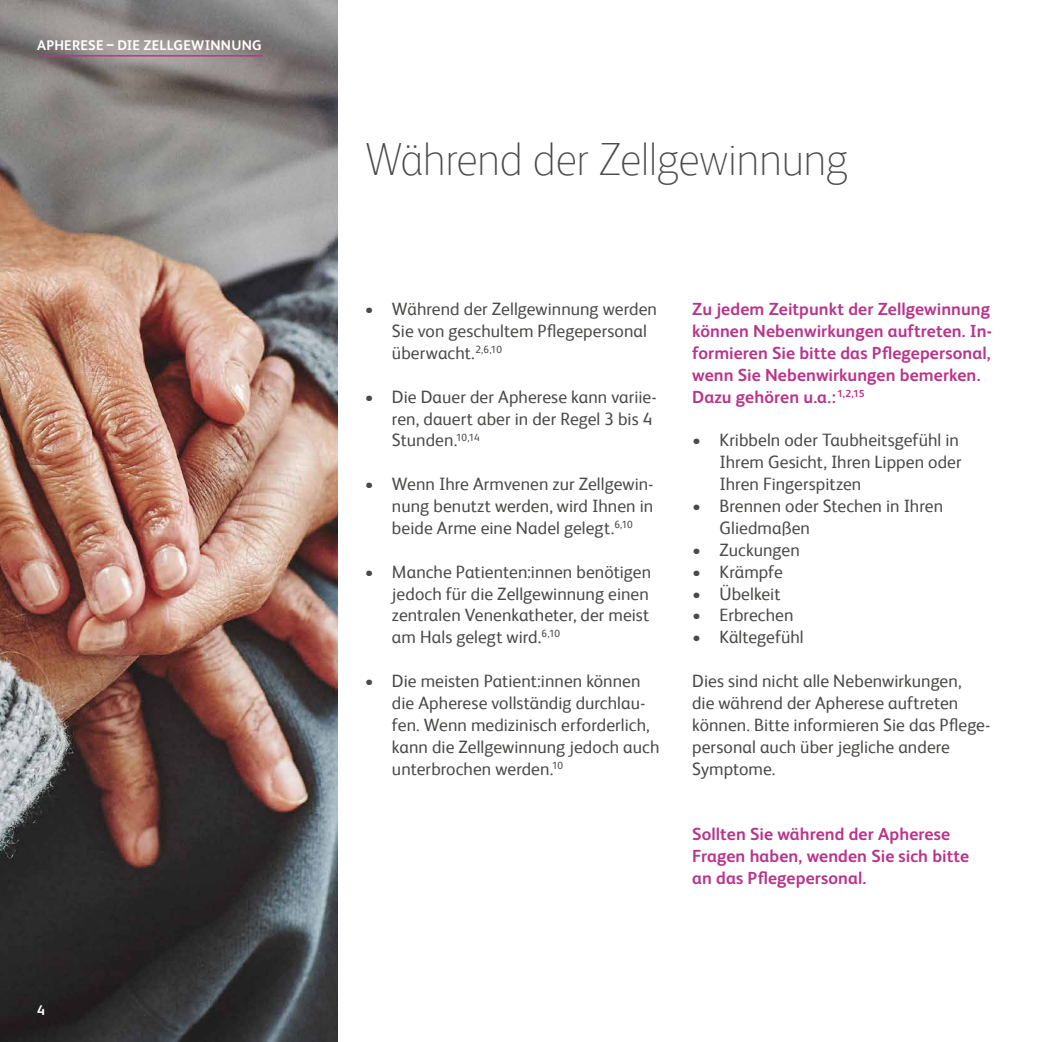
<style>
.page{position:relative;width:1042px;height:1042px;background:#fff}
.page>*{position:absolute;margin:0;border:0;box-sizing:border-box;transform-origin:0 0}
.t1{font:100 45.5px "BMS Humanity";letter-spacing:-.015em;color:#4a4a49}
.t2{font:17.5px/21.9px "BMS Humanity";letter-spacing:.005em;color:#4a4a49}
.t3{font:700 17.5px/21.9px "BMS Humanity";letter-spacing:.005em;color:#b9348b}
.t4{font:700 14px "BMS Humanity";letter-spacing:.015em;color:#fff}
</style>
<div class="page">
<img style="left:0;top:0;width:337px;height:1042px">
<hr style="left:38px;top:55px;width:224px;height:2px;background:#b9348b">
<p class="t4" style="left:37px;top:35px;width:226px">APHERESE – DIE ZELLGEWINNUNG</p>
<p class="t4" style="left:37px;top:1000px;width:9px">4</p>
<h1 class="t1" style="left:365px;top:129px;width:485px">Während der Zellgewinnung</h1>
<p class="t2" style="left:392px;top:297px;width:266px;text-indent:-27px">• Während der Zellgewinnung werden<br>Sie von geschultem Pflegepersonal überwacht.<sup>2,6,10</sup></p>
<p class="t2" style="left:392px;top:384px;width:266px;text-indent:-27px">• Die Dauer der Apherese kann variie&shy;ren, dauert aber in der Regel 3 bis 4<br>Stunden.<sup>10,14</sup></p>
<p class="t2" style="left:392px;top:472px;width:263px;text-align:justify;text-indent:-27px">• Wenn Ihre Armvenen zur Zellgewin&shy;nung benutzt werden, wird Ihnen in beide Arme eine Nadel gelegt.<sup>6,10</sup></p>
<p class="t2" style="left:392px;top:559px;width:261px;text-indent:-27px">• Manche Patienten:innen benötigen jedoch für die Zellgewinnung einen zentralen Venenkatheter, der meist am Hals gelegt wird.<sup>6,10</sup></p>
<p class="t2" style="left:392px;top:669px;width:269px;text-indent:-27px">• Die meisten Patient:innen können die Apherese vollständig durchlau&shy;fen. Wenn medizinisch erforderlich, kann die Zellgewinnung jedoch auch unterbrochen werden.<sup>10</sup></p>
<p class="t3" style="left:692px;top:297px;width:301px">Zu jedem Zeitpunkt der Zellgewinnung können Nebenwirkungen auftreten. In&shy;formieren Sie bitte das Pflegepersonal, wenn Sie Nebenwirkungen bemerken.<br>Dazu gehören u.a.: <sup>1,2,15</sup></p>
<p class="t2" style="left:719px;top:428px;width:244px;text-indent:-27px">• Kribbeln oder Taubheitsgefühl in<br>Ihrem Gesicht, Ihren Lippen oder<br>Ihren Fingerspitzen</p>
<p class="t2" style="left:719px;top:494px;width:225px;text-indent:-27px">• Brennen oder Stechen in Ihren<br>Gliedmaßen</p>
<p class="t2" style="left:692px;top:537px;width:109px">• Zuckungen</p>
<p class="t2" style="left:692px;top:559px;width:92px">• Krämpfe</p>
<p class="t2" style="left:692px;top:581px;width:90px">• Übelkeit</p>
<p class="t2" style="left:692px;top:603px;width:103px">• Erbrechen</p>
<p class="t2" style="left:692px;top:625px;width:113px">• Kältegefühl</p>
<p class="t2" style="left:692px;top:669px;width:300px">Dies sind nicht alle Nebenwirkungen,<br>die während der Apherese auftreten können. Bitte informieren Sie das Pflege&shy;personal auch über jegliche andere<br>Symptome.</p>
<p class="t3" style="left:692px;top:822px;width:278px">Sollten Sie während der Apherese<br>Fragen haben, wenden Sie sich bitte an das Pflegepersonal.</p>
</div>
